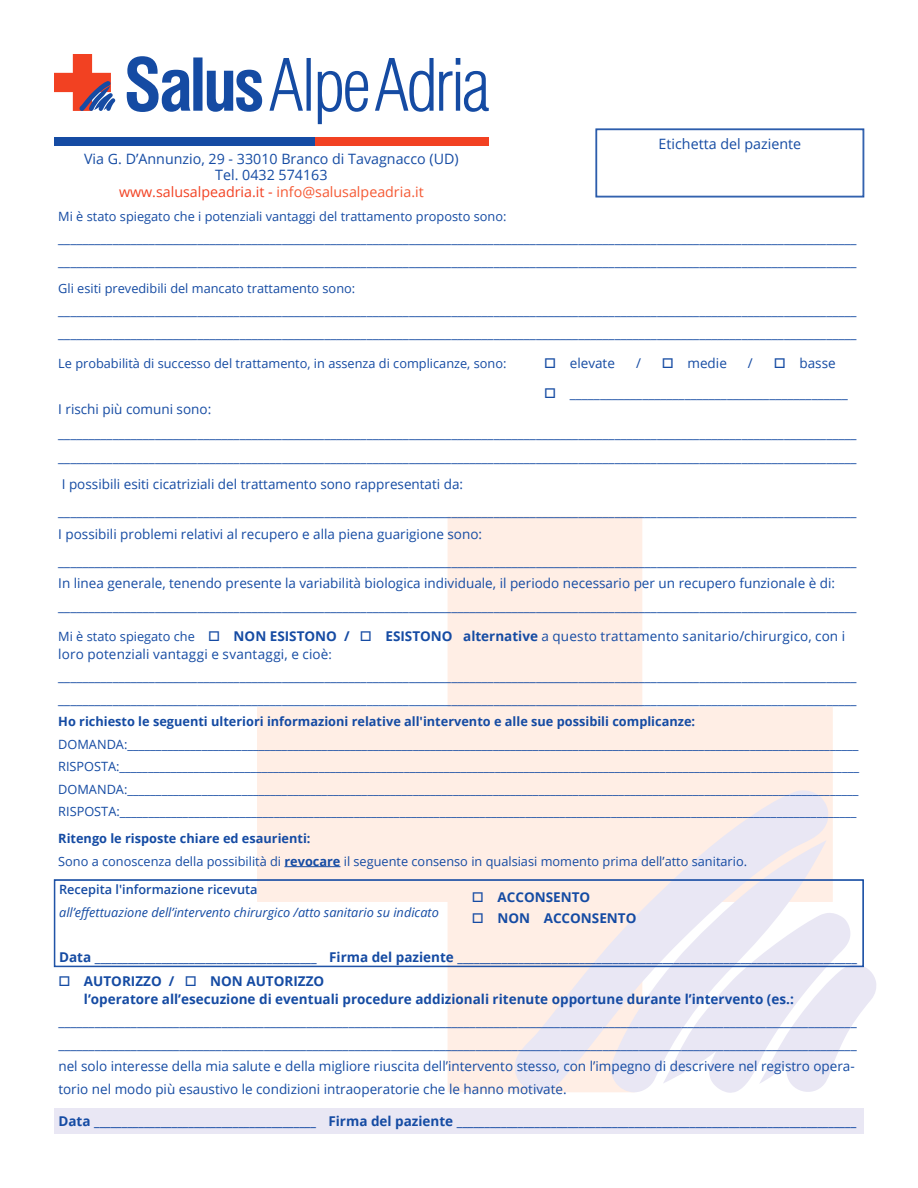
<style>
.page{position:relative;width:918px;height:1188px;background:#fff}
.page>*{position:absolute;margin:0;border:0;box-sizing:border-box;transform-origin:0 0}
.t1{font:14.25px/16.5px "Open Sans";color:#154ba3;text-align:center}
.t2{font:13.5px/22.5px "Open Sans";color:#154ba3}
.t3{font:700 13.5px/18px "Open Sans";color:#154ba3}
.t4{font:12.75px/22.5px "Open Sans";color:#154ba3;text-align:justify}
.t5{font:700 12.75px "Open Sans";color:#154ba3}
.t6{font:italic 12.75px "Open Sans";color:#154ba3}
.t7{font:600 12.75px "Open Sans";color:#154ba3}
.s1{color:#f24122}
.s2{color:#f55934}
.s3{font-size:12.75px}
.s4{font-weight:700}
</style>
<div class="page">
<div style="left:54px;top:138px;width:435px;height:8px;background:#154ba3"></div>
<div style="left:315px;top:138px;width:174px;height:8px;background:#f24122"></div>
<svg style="left:127px;top:56px;width:362px;height:68px"></svg>
<svg style="left:54px;top:54px;width:61px;height:57px"></svg>
<div style="left:596px;top:129px;width:268px;height:68px;border:1px solid #154ba3"></div>
<svg style="left:257px;top:517px;width:576px;height:575px;fill:#ffeee5"></svg>
<svg style="left:513px;top:789px;width:315px;height:303px;background:#f6ebeb"></svg>
<svg style="left:663px;top:967px;width:213px;height:126px"></svg>
<hr style="left:284px;top:866px;width:57px;height:1px;background:#154ba3">
<div style="left:54px;top:1109px;width:810px;height:25px;background:#e9e7f4"></div>
<svg style="left:54px;top:879px;width:810px;height:88px"></svg>
<div style="left:55px;top:880px;width:808px;height:86px;border:1px solid #154ba3"></div>
<p class="t1" style="left:84px;top:150px;width:376px">Via G. D’Annunzio, 29 - 33010 Branco di Tavagnacco (UD)<br>Tel. 0432 574163<br><span class="s1">www.salusalpeadria.it -</span> <span class="s2">info@salusalpeadria.it</span></p>
<p class="t1" style="left:659px;top:135px;width:144px">Etichetta del paziente</p>
<p class="t4" style="left:58px;top:205px;width:450px">Mi è stato spiegato che i potenziali vantaggi del trattamento proposto sono:</p>
<p class="t2" style="left:58px;top:227px;width:800px">____________________________________________________________________________________________________________________________________ ____________________________________________________________________________________________________________________________________</p>
<p class="t4" style="left:58px;top:277px;width:299px">Gli esiti prevedibili del mancato trattamento sono:</p>
<p class="t2" style="left:58px;top:299px;width:800px">____________________________________________________________________________________________________________________________________ ____________________________________________________________________________________________________________________________________</p>
<p class="t4" style="left:58px;top:352px;width:450px">Le probabilità di successo del trattamento, in assenza di complicanze, sono:</p>
<p class="t2" style="left:544px;top:351px;width:72px">□ elevate</p>
<p class="t2" style="left:636px;top:351px;width:6px">/</p>
<p class="t2" style="left:662px;top:351px;width:66px">□ medie</p>
<p class="t2" style="left:748px;top:351px;width:6px">/</p>
<p class="t2" style="left:774px;top:351px;width:63px">□ basse</p>
<p class="t2" style="left:544px;top:381px;width:305px">□ ______________________________________________</p>
<p class="t2" style="left:58px;top:397px;width:800px;line-height:24px">I rischi più comuni sono: ____________________________________________________________________________________________________________________________________ ____________________________________________________________________________________________________________________________________</p>
<p class="t2" style="left:58px;top:470px;width:800px;line-height:27px">I possibili esiti cicatriziali del trattamento sono rappresentati da: ____________________________________________________________________________________________________________________________________</p>
<p class="t2" style="left:58px;top:520px;width:800px;line-height:27px">I possibili problemi relativi al recupero e alla piena guarigione sono: ____________________________________________________________________________________________________________________________________</p>
<p class="t2" style="left:58px;top:572px;width:800px">In linea generale, tenendo presente la variabilità biologica individuale, il periodo necessario per un recupero funzionale è di: ____________________________________________________________________________________________________________________________________</p>
<p class="t2" style="left:58px;top:626px;width:788px;line-height:18px"><span class="s3">Mi è stato spiegato che</span> □ <span class="s4">NON ESISTONO /</span> □ <span class="s4">ESISTONO alternative</span> a questo trattamento sanitario/chirurgico, con i loro potenziali vantaggi e svantaggi, e cioè<span class="s3">:</span></p>
<p class="t2" style="left:58px;top:665px;width:800px">____________________________________________________________________________________________________________________________________ ____________________________________________________________________________________________________________________________________</p>
<p class="t5" style="left:58px;top:713px;width:638px">Ho richiesto le seguenti ulteriori informazioni relative all'intervento e alle sue possibili complicanze:</p>
<p class="t4" style="left:58px;top:733px;width:802px">DOMANDA:________________________________________________________________________________________________________________________________ RISPOSTA:__________________________________________________________________________________________________________________________________ DOMANDA:________________________________________________________________________________________________________________________________ RISPOSTA:_________________________________________________________________________________________________________________________________</p>
<p class="t4" style="left:58px;top:827px;width:690px"><span class="s4">Ritengo le risposte chiare ed esaurienti:<br></span>Sono a conoscenza della possibilità di <span class="s4">revocare</span> il seguente consenso in qualsiasi momento prima dell’atto sanitario.</p>
<p class="t7" style="left:59px;top:881px;width:200px">Recepita l'informazione ricevuta</p>
<p class="t6" style="left:59px;top:903px;width:381px">all’effettuazione dell’intervento chirurgico /atto sanitario su indicato</p>
<p class="t3" style="left:59px;top:948px;width:799px">Data ________________________________________ Firma del paziente ________________________________________________________________________</p>
<p class="t3" style="left:472px;top:888px;width:120px">□ ACCONSENTO</p>
<p class="t3" style="left:472px;top:909px;width:166px">□ NON ACCONSENTO</p>
<p class="t3" style="left:84px;top:972px;width:712px;text-indent:-26px">□ AUTORIZZO / □ NON AUTORIZZO<br>l’operatore all’esecuzione di eventuali procedure addizionali ritenute opportune durante l’intervento (es.:</p>
<p class="t2" style="left:58px;top:1010px;width:800px">____________________________________________________________________________________________________________________________________ ____________________________________________________________________________________________________________________________________ nel solo interesse della mia salute e della migliore riuscita dell’intervento stesso, con l’impegno di descrivere nel registro opera&shy;torio nel modo più esaustivo le condizioni intraoperatorie che le hanno motivate.</p>
<p class="t3" style="left:58px;top:1112px;width:799px">Data ________________________________________ Firma del paziente ________________________________________________________________________</p>
</div>
